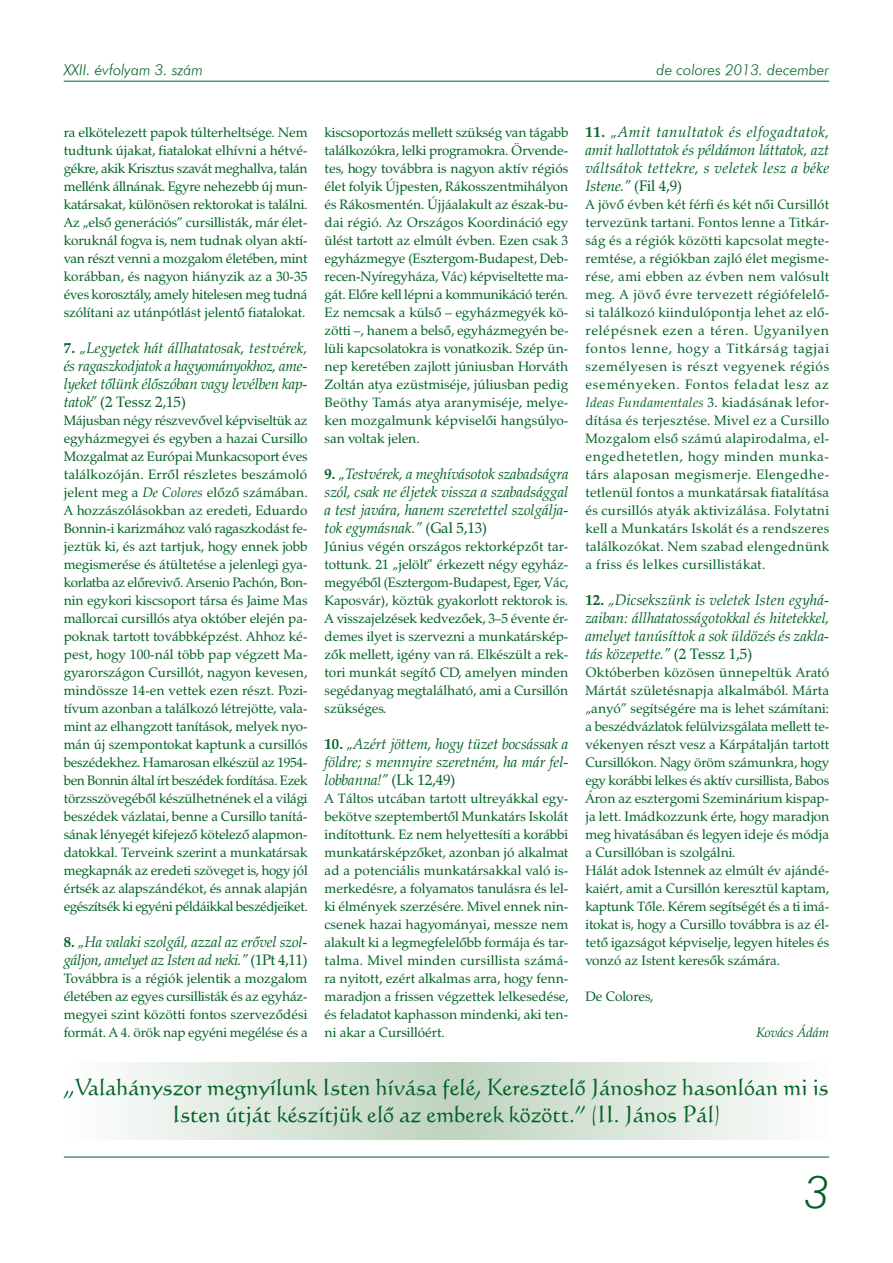
<style>
.page{position:relative;width:893px;height:1263px;background:#fff}
.page>*{position:absolute;margin:0;border:0;box-sizing:border-box;transform-origin:0 0}
.t1{font:45px "Futura Lt PFL Italic";color:#006224}
.t2{font:22.5px/27px "Calligraphic 421 PFL";color:#006224;text-align:center}
.t3{font:italic 15px/18px "Zapf Calligraphic 801 PFL";color:#006224;text-align:justify}
.t4{font:15px "Futura Lt PFL Italic";color:#006224}
.t5{font:13.5px/18px "Zapf Calligraphic 801 PFL";color:#006224;text-align:justify}
.t6{font:italic 13.5px "Zapf Calligraphic 801 PFL";color:#006224}
.s1{font-weight:700;font-style:normal}
.s2{font-style:normal}
.s3{font-style:italic}
</style>
<div class="page">
<hr style="left:64px;top:81px;width:765px;height:1px;background:#006224">
<hr style="left:64px;top:1157px;width:765px;height:1px;background:#006224">
<svg style="left:124px;top:1062px;width:652px;height:78px;background:#d9e5da"></svg>
<p class="t4" style="left:64px;top:61px;width:141px">XXII. évfolyam 3. szám</p>
<p class="t4" style="left:657px;top:61px;width:174px">de colores 2013. december</p>
<p class="t5" style="left:64px;top:123px;width:245px">ra elkötelezett papok túlterheltsége. Nem tudtunk újakat, fiatalokat elhívni a hétvé&shy;gékre, akik Krisztus szavát meghallva, talán mellénk állnának. Egyre nehezebb új mun&shy;katársakat, különösen rektorokat is találni.<br>Az „első generációs” cursillisták, már élet&shy;koruknál fogva is, nem tudnak olyan aktí&shy;van részt venni a mozgalom életében, mint korábban, és nagyon hiányzik az a 30-35 éves korosztály, amely hitelesen meg tudná szólítani az utánpótlást jelentő fiatalokat.</p>
<p class="t3" style="left:64px;top:339px;width:245px"><span class="s1">7.</span> „Legyetek hát állhatatosak, testvérek, és ragaszkodjatok a hagyományokhoz, ame&shy;lyeket tőlünk élőszóban vagy levélben kap&shy;tatok” <span class="s2">(2 Tessz 2,15)</span></p>
<p class="t5" style="left:64px;top:411px;width:245px">Májusban négy részvevővel képviseltük az egyházmegyei és egyben a hazai Cursillo Mozgalmat az Európai Munkacsoport éves találkozóján. Erről részletes beszámoló jelent meg a <span class="s3">De Colores</span> előző számában.<br>A hozzászólásokban az eredeti, Eduardo Bonnin-i karizmához való ragaszkodást fe&shy;jeztük ki, és azt tartjuk, hogy ennek jobb megismerése és átültetése a jelenlegi gya&shy;korlatba az előrevivő. Arsenio Pachón, Bon&shy;nin egykori kiscsoport társa és Jaime Mas mallorcai cursillós atya október elején pa&shy;poknak tartott továbbképzést. Ahhoz ké&shy;pest, hogy 100-nál több pap végzett Ma&shy;gyarországon Cursillót, nagyon kevesen, mindössze 14-en vettek ezen részt. Pozi&shy;tívum azonban a találkozó létrejötte, vala&shy;mint az elhangzott tanítások, melyek nyo&shy;mán új szempontokat kaptunk a cursillós beszédekhez. Hamarosan elkészül az 1954- ben Bonnin által írt beszédek fordítása. Ezek törzsszövegéből készülhetnének el a világi beszédek vázlatai, benne a Cursillo tanítá&shy;sának lényegét kifejező kötelező alapmon&shy;datokkal. Terveink szerint a munkatársak megkapnák az eredeti szöveget is, hogy jól értsék az alapszándékot, és annak alapján egészítsék ki egyéni példáikkal beszédjeiket.</p>
<p class="t3" style="left:64px;top:933px;width:245px"><span class="s1">8.</span> „Ha valaki szolgál, azzal az erővel szol&shy;gáljon, amelyet az Isten ad neki.” <span class="s2">(1Pt 4,11)</span></p>
<p class="t5" style="left:64px;top:969px;width:245px">Továbbra is a régiók jelentik a mozgalom életében az egyes cursillisták és az egyház&shy;megyei szint közötti fontos szerveződési formát. A 4. örök nap egyéni megélése és a</p>
<p class="t5" style="left:325px;top:123px;width:245px">kiscsoportozás mellett szükség van tágabb találkozókra, lelki programokra. Örvende&shy;tes, hogy továbbra is nagyon aktív régiós élet folyik Újpesten, Rákosszentmihályon és Rákosmentén. Újjáalakult az észak-bu&shy;dai régió. Az Országos Koordináció egy ülést tartott az elmúlt évben. Ezen csak 3 egyházmegye (Esztergom-Budapest, Deb&shy;recen-Nyíregyháza, Vác) képviseltette ma&shy;gát. Előre kell lépni a kommunikáció terén.<br>Ez nemcsak a külső – egyházmegyék kö&shy;zötti –, hanem a belső, egyházmegyén be&shy;lüli kapcsolatokra is vonatkozik. Szép ün&shy;nep keretében zajlott júniusban Horváth Zoltán atya ezüstmiséje, júliusban pedig Beöthy Tamás atya aranymiséje, melye&shy;ken mozgalmunk képviselői hangsúlyo&shy;san voltak jelen.</p>
<p class="t3" style="left:325px;top:465px;width:245px"><span class="s1">9.</span> „Testvérek, a meghívásotok szabadságra szól, csak ne éljetek vissza a szabadsággal a test javára, hanem szeretettel szolgálja&shy;tok egymásnak.” <span class="s2">(Gal 5,13)</span></p>
<p class="t5" style="left:325px;top:537px;width:245px">Június végén országos rektorképzőt tar&shy;tottunk. 21 „jelölt” érkezett négy egyház&shy;megyéből (Esztergom-Budapest, Eger, Vác, Kaposvár), köztük gyakorlott rektorok is.<br>A visszajelzések kedvezőek, 3–5 évente ér&shy;demes ilyet is szervezni a munkatárskép&shy;zők mellett, igény van rá. Elkészült a rek&shy;tori munkát segítő CD, amelyen minden segédanyag megtalálható, ami a Cursillón szükséges.</p>
<p class="t3" style="left:325px;top:735px;width:245px"><span class="s1">10.</span> „Azért jöttem, hogy tüzet bocsássak a földre; s mennyire szeretném, ha már fel&shy;lobbanna!” <span class="s2">(Lk 12,49)</span></p>
<p class="t5" style="left:325px;top:789px;width:245px">A Táltos utcában tartott ultreyákkal egy&shy;bekötve szeptembertől Munkatárs Iskolát indítottunk. Ez nem helyettesíti a korábbi munkatársképzőket, azonban jó alkalmat ad a potenciális munkatársakkal való is&shy;merkedésre, a folyamatos tanulásra és lel&shy;ki élmények szerzésére. Mivel ennek nin&shy;csenek hazai hagyományai, messze nem alakult ki a legmegfelelőbb formája és tar&shy;talma. Mivel minden cursillista számá&shy;ra nyitott, ezért alkalmas arra, hogy fenn&shy;maradjon a frissen végzettek lelkesedése, és feladatot kaphasson mindenki, aki ten&shy;ni akar a Cursillóért.</p>
<p class="t3" style="left:585px;top:123px;width:245px"><span class="s1">11.</span> „Amit tanultatok és elfogadtatok, amit hallottatok és példámon láttatok, azt váltsátok tettekre, s veletek lesz a béke Istene.” <span class="s2">(Fil 4,9)</span></p>
<p class="t5" style="left:585px;top:195px;width:245px">A jövő évben két férfi és két női Cursillót tervezünk tartani. Fontos lenne a Titkár&shy;ság és a régiók közötti kapcsolat megte&shy;remtése, a régiókban zajló élet megisme&shy;rése, ami ebben az évben nem valósult meg. A jövő évre tervezett régiófelelő&shy;si találkozó kiindulópontja lehet az elő&shy;relépésnek ezen a téren. Ugyanilyen fontos lenne, hogy a Titkárság tagjai személyesen is részt vegyenek régiós eseményeken. Fontos feladat lesz az <span class="s3">Ideas Fundamentales</span> 3. kiadásának lefor&shy;dítása és terjesztése. Mivel ez a Cursillo Mozgalom első számú alapirodalma, el&shy;engedhetetlen, hogy minden munka&shy;társ alaposan megismerje. Elengedhe&shy;tetlenül fontos a munkatársak fiatalítása és cursillós atyák aktivizálása. Folytatni kell a Munkatárs Iskolát és a rendszeres találkozókat. Nem szabad elengednünk a friss és lelkes cursillistákat.</p>
<p class="t3" style="left:585px;top:591px;width:245px"><span class="s1">12.</span> „Dicsekszünk is veletek Isten egyhá&shy;zaiban: állhatatosságotokkal és hitetekkel, amelyet tanúsíttok a sok üldözés és zakla&shy;tás közepette.” <span class="s2">(2 Tessz 1,5)</span></p>
<p class="t5" style="left:585px;top:663px;width:245px;text-align:left">Októberben közösen ünnepeltük Arató Mártát születésnapja alkalmából. Márta „anyó” segítségére ma is lehet számítani: a beszédvázlatok felülvizsgálata mellett te&shy;vékenyen részt vesz a Kárpátalján tartott Cursillókon. Nagy öröm számunkra, hogy egy korábbi lelkes és aktív cursillista, Babos Áron az esztergomi Szeminárium kispap&shy;ja lett. Imádkozzunk érte, hogy maradjon meg hivatásában és legyen ideje és módja a Cursillóban is szolgálni.<br>Hálát adok Istennek az elmúlt év ajándé&shy;kaiért, amit a Cursillón keresztül kaptam, kaptunk Tőle. Kérem segítségét és a ti imá&shy;itokat is, hogy a Cursillo továbbra is az él&shy;tető igazságot képviselje, legyen hiteles és vonzó az Istent keresők számára.</p>
<p class="t5" style="left:585px;top:987px;width:69px">De Colores,</p>
<p class="t6" style="left:756px;top:1024px;width:75px">Kovács Ádám</p>
<h2 class="t2" style="left:64px;top:1073px;width:766px">„Valahányszor megnyílunk Isten hívása felé, Keresztelő Jánoshoz hasonlóan mi is<br>Isten útját készítjük elő az emberek között.” (II. János Pál)</h2>
<h1 class="t1" style="left:804px;top:1165px;width:27px">3</h1>
</div>
